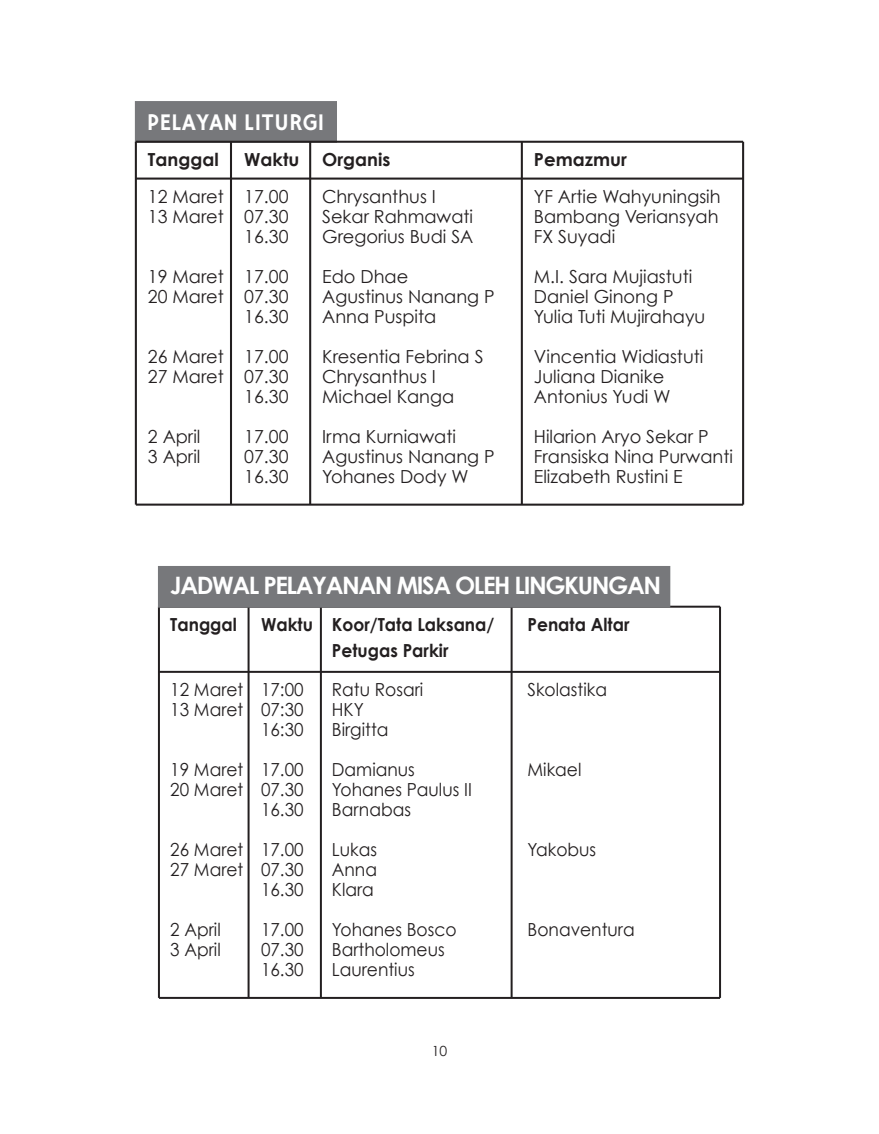
<style>
.page{position:relative;width:879px;height:1134px;background:#fff}
.page>*{position:absolute;margin:0;border:0;box-sizing:border-box;transform-origin:0 0}
.t1{font:700 24px "Century Gothic";letter-spacing:-.055em;color:#fff}
.t2{font:24px "Hammersmith One";color:#fff}
.t3{font:18px "Century Gothic";color:#231f20}
.t4{font:18px "Century Gothic";color:#231f20;scale:.95 1}
.t5{font:700 18px "Century Gothic";color:#231f20;scale:.95 1}
.t6{font:700 18px "Century Gothic";color:#231f20}
.t7{font:14px "Century Gothic";color:#231f20}
</style>
<div class="page">
<hr style="left:158px;top:607px;width:2px;height:391px;background:#231f20">
<hr style="left:247px;top:607px;width:3px;height:391px;background:#231f20">
<hr style="left:320px;top:607px;width:2px;height:391px;background:#231f20">
<hr style="left:510px;top:607px;width:2px;height:391px;background:#231f20">
<hr style="left:719px;top:607px;width:2px;height:391px;background:#231f20">
<hr style="left:159px;top:606px;width:561px;height:2px;background:#231f20">
<hr style="left:159px;top:671px;width:561px;height:2px;background:#231f20">
<hr style="left:159px;top:997px;width:561px;height:2px;background:#231f20">
<div style="left:158px;top:566px;width:512px;height:42px;background:#77787b"></div>
<div style="left:135px;top:101px;width:202px;height:42px;background:#77787b;border:2px solid #77787b"></div>
<hr style="left:136px;top:141px;width:607px;height:2px;background:#231f20">
<hr style="left:135px;top:142px;width:2px;height:363px;background:#231f20">
<hr style="left:230px;top:142px;width:2px;height:363px;background:#231f20">
<hr style="left:309px;top:142px;width:2px;height:363px;background:#231f20">
<hr style="left:521px;top:142px;width:2px;height:363px;background:#231f20">
<hr style="left:742px;top:142px;width:2px;height:363px;background:#231f20">
<hr style="left:136px;top:178px;width:607px;height:2px;background:#231f20">
<hr style="left:136px;top:504px;width:607px;height:2px;background:#231f20">
<h1 class="t2" style="left:147px;top:109px;width:179px">PELAYAN LITURGI</h1>
<p class="t6" style="left:148px;top:148px;width:72px">Tanggal</p>
<p class="t6" style="left:244px;top:148px;width:57px">Waktu</p>
<p class="t6" style="left:322px;top:148px;width:70px">Organis</p>
<p class="t6" style="left:534px;top:148px;width:94px">Pemazmur</p>
<p class="t3" style="left:148px;top:185px;width:142px">12 Maret 17.00</p>
<p class="t3" style="left:322px;top:185px;width:115px">Chrysanthus I</p>
<p class="t3" style="left:534px;top:185px;width:188px">YF Artie Wahyuningsih</p>
<p class="t3" style="left:148px;top:205px;width:142px">13 Maret 07.30</p>
<p class="t3" style="left:322px;top:205px;width:152px">Sekar Rahmawati</p>
<p class="t3" style="left:534px;top:205px;width:186px">Bambang Veriansyah</p>
<p class="t3" style="left:244px;top:225px;width:46px">16.30</p>
<p class="t3" style="left:322px;top:225px;width:153px">Gregorius Budi SA</p>
<p class="t3" style="left:534px;top:225px;width:83px">FX Suyadi</p>
<p class="t3" style="left:148px;top:265px;width:142px">19 Maret 17.00</p>
<p class="t3" style="left:322px;top:265px;width:88px">Edo Dhae</p>
<p class="t3" style="left:534px;top:265px;width:160px">M.I. Sara Mujiastuti</p>
<p class="t3" style="left:148px;top:285px;width:142px">20 Maret 07.30</p>
<p class="t3" style="left:322px;top:285px;width:174px">Agustinus Nanang P</p>
<p class="t3" style="left:534px;top:285px;width:141px">Daniel Ginong P</p>
<p class="t3" style="left:244px;top:305px;width:46px">16.30</p>
<p class="t3" style="left:322px;top:305px;width:116px">Anna Puspita</p>
<p class="t3" style="left:534px;top:305px;width:173px">Yulia Tuti Mujirahayu</p>
<p class="t3" style="left:148px;top:345px;width:142px">26 Maret 17.00</p>
<p class="t3" style="left:322px;top:345px;width:163px">Kresentia Febrina S</p>
<p class="t3" style="left:534px;top:345px;width:171px">Vincentia Widiastuti</p>
<p class="t3" style="left:148px;top:365px;width:142px">27 Maret 07.30</p>
<p class="t3" style="left:322px;top:365px;width:115px">Chrysanthus I</p>
<p class="t3" style="left:534px;top:365px;width:132px">Juliana Dianike</p>
<p class="t3" style="left:244px;top:385px;width:46px">16.30</p>
<p class="t3" style="left:322px;top:385px;width:134px">Michael Kanga</p>
<p class="t3" style="left:534px;top:385px;width:138px">Antonius Yudi W</p>
<p class="t3" style="left:148px;top:425px;width:54px">2 April</p>
<p class="t3" style="left:244px;top:425px;width:46px">17.00</p>
<p class="t3" style="left:322px;top:425px;width:135px">Irma Kurniawati</p>
<p class="t3" style="left:534px;top:425px;width:176px">Hilarion Aryo Sekar P</p>
<p class="t3" style="left:148px;top:445px;width:54px">3 April</p>
<p class="t3" style="left:244px;top:445px;width:46px">07.30</p>
<p class="t3" style="left:322px;top:445px;width:174px">Agustinus Nanang P</p>
<p class="t3" style="left:534px;top:445px;width:201px">Fransiska Nina Purwanti</p>
<p class="t3" style="left:244px;top:465px;width:46px">16.30</p>
<p class="t3" style="left:322px;top:465px;width:148px">Yohanes Dody W</p>
<p class="t3" style="left:534px;top:465px;width:150px">Elizabeth Rustini E</p>
<h1 class="t1" style="left:170px;top:571px;width:492px">JADWAL PELAYANAN MISA OLEH LINGKUNGAN</h1>
<p class="t5" style="left:170px;top:613px;width:72px">Tanggal</p>
<p class="t5" style="left:261px;top:613px;width:247px">Waktu Koor/Tata Laksana/</p>
<p class="t5" style="left:527px;top:613px;width:109px">Penata Altar</p>
<p class="t5" style="left:332px;top:639px;width:124px">Petugas Parkir</p>
<p class="t4" style="left:170px;top:678px;width:142px">12 Maret 17:00</p>
<p class="t4" style="left:332px;top:678px;width:98px">Ratu Rosari</p>
<p class="t4" style="left:527px;top:678px;width:85px">Skolastika</p>
<p class="t4" style="left:170px;top:698px;width:142px">13 Maret 07:30</p>
<p class="t4" style="left:332px;top:698px;width:35px">HKY</p>
<p class="t4" style="left:261px;top:718px;width:46px">16:30</p>
<p class="t4" style="left:332px;top:718px;width:61px">Birgitta</p>
<p class="t4" style="left:170px;top:758px;width:142px">19 Maret 17.00</p>
<p class="t4" style="left:332px;top:758px;width:89px">Damianus</p>
<p class="t4" style="left:527px;top:758px;width:58px">Mikael</p>
<p class="t4" style="left:170px;top:778px;width:142px">20 Maret 07.30</p>
<p class="t4" style="left:332px;top:778px;width:149px">Yohanes Paulus II</p>
<p class="t4" style="left:261px;top:798px;width:46px">16.30</p>
<p class="t4" style="left:332px;top:798px;width:85px">Barnabas</p>
<p class="t4" style="left:170px;top:838px;width:142px">26 Maret 17.00</p>
<p class="t4" style="left:332px;top:838px;width:49px">Lukas</p>
<p class="t4" style="left:527px;top:838px;width:74px">Yakobus</p>
<p class="t4" style="left:170px;top:858px;width:142px">27 Maret 07.30</p>
<p class="t4" style="left:332px;top:858px;width:49px">Anna</p>
<p class="t4" style="left:261px;top:878px;width:46px">16.30</p>
<p class="t4" style="left:332px;top:878px;width:46px">Klara</p>
<p class="t4" style="left:170px;top:918px;width:55px">2 April</p>
<p class="t4" style="left:261px;top:918px;width:46px">17.00</p>
<p class="t4" style="left:332px;top:918px;width:133px">Yohanes Bosco</p>
<p class="t4" style="left:527px;top:918px;width:114px">Bonaventura</p>
<p class="t4" style="left:170px;top:938px;width:55px">3 April</p>
<p class="t4" style="left:261px;top:938px;width:46px">07.30</p>
<p class="t4" style="left:332px;top:938px;width:120px">Bartholomeus</p>
<p class="t4" style="left:261px;top:958px;width:46px">16.30</p>
<p class="t4" style="left:332px;top:958px;width:89px">Laurentius</p>
<p class="t7" style="left:432px;top:1042px;width:17px">10</p>
</div>
